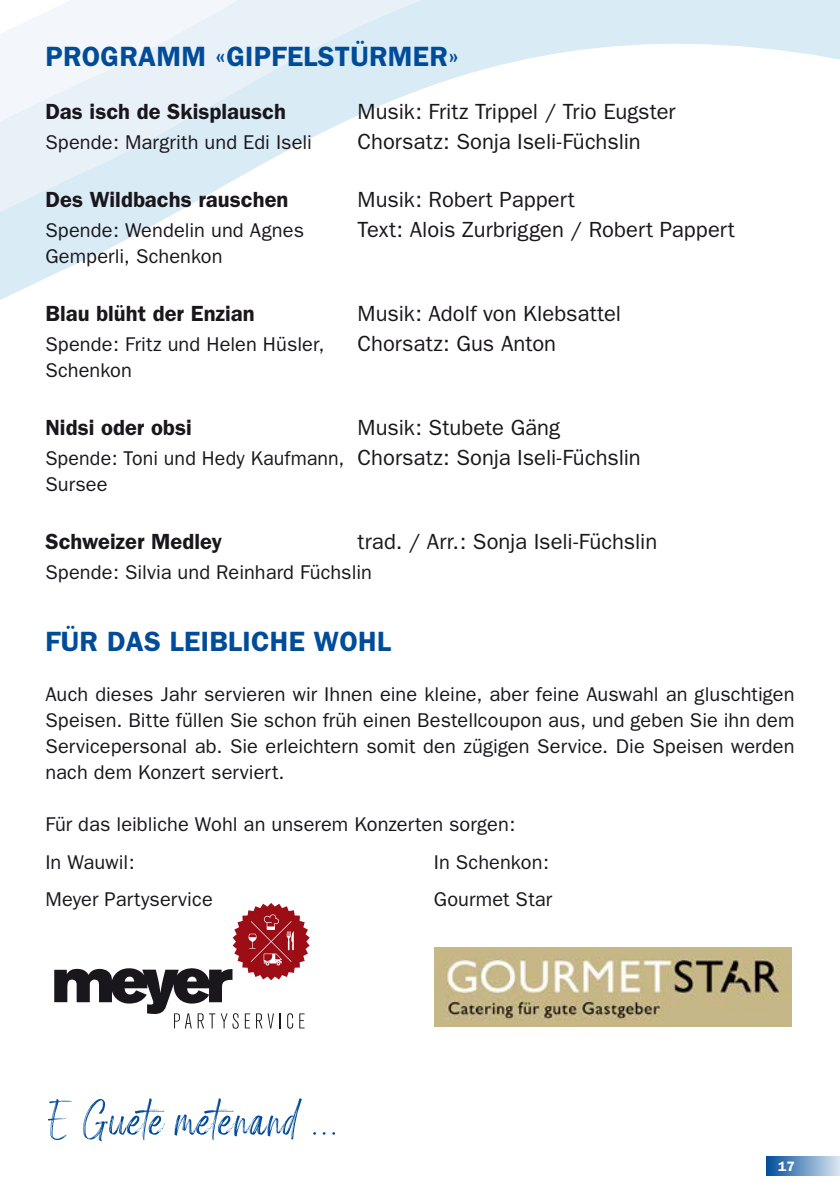
<style>
.page{position:relative;width:840px;height:1191px;background:#fff}
.page>*{position:absolute;margin:0;border:0;box-sizing:border-box;transform-origin:0 0}
.t1{font:52px "Amsterdam Signature";letter-spacing:.025em;color:#004c99}
.t2{font:600 28px "Franklin Gothic";letter-spacing:.01em;color:#004c99}
.t3{font:22px/30px "Franklin Gothic";color:#1a171c}
.t4{font:600 22px "Franklin Gothic";color:#1a171c}
.t5{font:20px/26px "Franklin Gothic";letter-spacing:.005em;color:#1a171c;text-align:justify}
.t6{font:600 13.6px "Franklin Gothic";color:#fff}
.s1{font-size:20px}
</style>
<div class="page">
<div style="left:765px;top:1157px;width:74px;height:18px;background:linear-gradient(to right,#004a98,#d5e2ee)"></div>
<svg style="left:0;top:0;width:839px;height:300px"></svg>
<svg style="left:54px;top:903px;width:255px;height:125px"></svg>
<img style="left:434px;top:947px;width:357px;height:79px">
<h2 class="t2" style="left:45px;top:40px;width:415px">PROGRAMM «GIPFELSTÜRMER»</h2>
<p class="t4" style="left:45px;top:98px;width:242px">Das isch de Skisplausch</p>
<p class="t3" style="left:357px;top:96px;width:319px">Musik: Fritz Trippel / Trio Eugster</p>
<p class="t5" style="left:45px;top:129px;width:268px">Spende: Margrith und Edi Iseli</p>
<p class="t3" style="left:357px;top:126px;width:284px">Chorsatz: Sonja Iseli-Füchslin</p>
<p class="t4" style="left:45px;top:186px;width:244px">Des Wildbachs rauschen</p>
<p class="t3" style="left:357px;top:184px;width:218px">Musik: Robert Pappert</p>
<p class="t5" style="left:45px;top:217px;width:260px">Spende: Wendelin und Agnes</p>
<p class="t3" style="left:357px;top:214px;width:378px">Text: Alois Zurbriggen / Robert Pappert</p>
<p class="t5" style="left:45px;top:243px;width:179px">Gemperli, Schenkon</p>
<p class="t4" style="left:45px;top:300px;width:211px">Blau blüht der Enzian</p>
<p class="t3" style="left:357px;top:298px;width:265px">Musik: Adolf von Klebsattel</p>
<p class="t5" style="left:45px;top:331px;width:280px">Spende: Fritz und Helen Hüsler,</p>
<p class="t3" style="left:357px;top:328px;width:200px">Chorsatz: Gus Anton</p>
<p class="t5" style="left:45px;top:357px;width:88px">Schenkon</p>
<p class="t3" style="left:45px;top:412px;width:596px;text-indent:312px">Musik: Stubete Gäng<br><span class="s1">Spende: Toni und Hedy Kaufmann,</span> Chorsatz: Sonja Iseli-Füchslin</p>
<p class="t5" style="left:45px;top:471px;width:64px">Sursee</p>
<p class="t4" style="left:45px;top:414px;width:148px">Nidsi oder obsi</p>
<p class="t4" style="left:45px;top:528px;width:178px">Schweizer Medley</p>
<p class="t3" style="left:357px;top:526px;width:301px">trad. / Arr.: Sonja Iseli-Füchslin</p>
<p class="t5" style="left:45px;top:559px;width:328px">Spende: Silvia und Reinhard Füchslin</p>
<h2 class="t2" style="left:45px;top:624px;width:347px">FÜR DAS LEIBLICHE WOHL</h2>
<p class="t5" style="left:45px;top:681px;width:750px">Auch dieses Jahr servieren wir Ihnen eine kleine, aber feine Auswahl an gluschtigen Speisen. Bitte füllen Sie schon früh einen Bestellcoupon aus, und geben Sie ihn dem Servicepersonal ab. Sie erleichtern somit den zügigen Service. Die Speisen werden nach dem Konzert serviert.</p>
<p class="t5" style="left:45px;top:806px;width:471px;line-height:37.4px">Für das leibliche Wohl an unserem Konzerten sorgen:<br>In Wauwil:</p>
<p class="t5" style="left:433px;top:849px;width:117px">In Schenkon:</p>
<p class="t5" style="left:45px;top:886px;width:169px">Meyer Partyservice</p>
<p class="t5" style="left:433px;top:886px;width:120px">Gourmet Star</p>
<h1 class="t1" style="left:45px;top:1091px;width:293px">E Guete metenand ...</h1>
<p class="t6" style="left:777px;top:1158px;width:18px">17</p>
</div>
